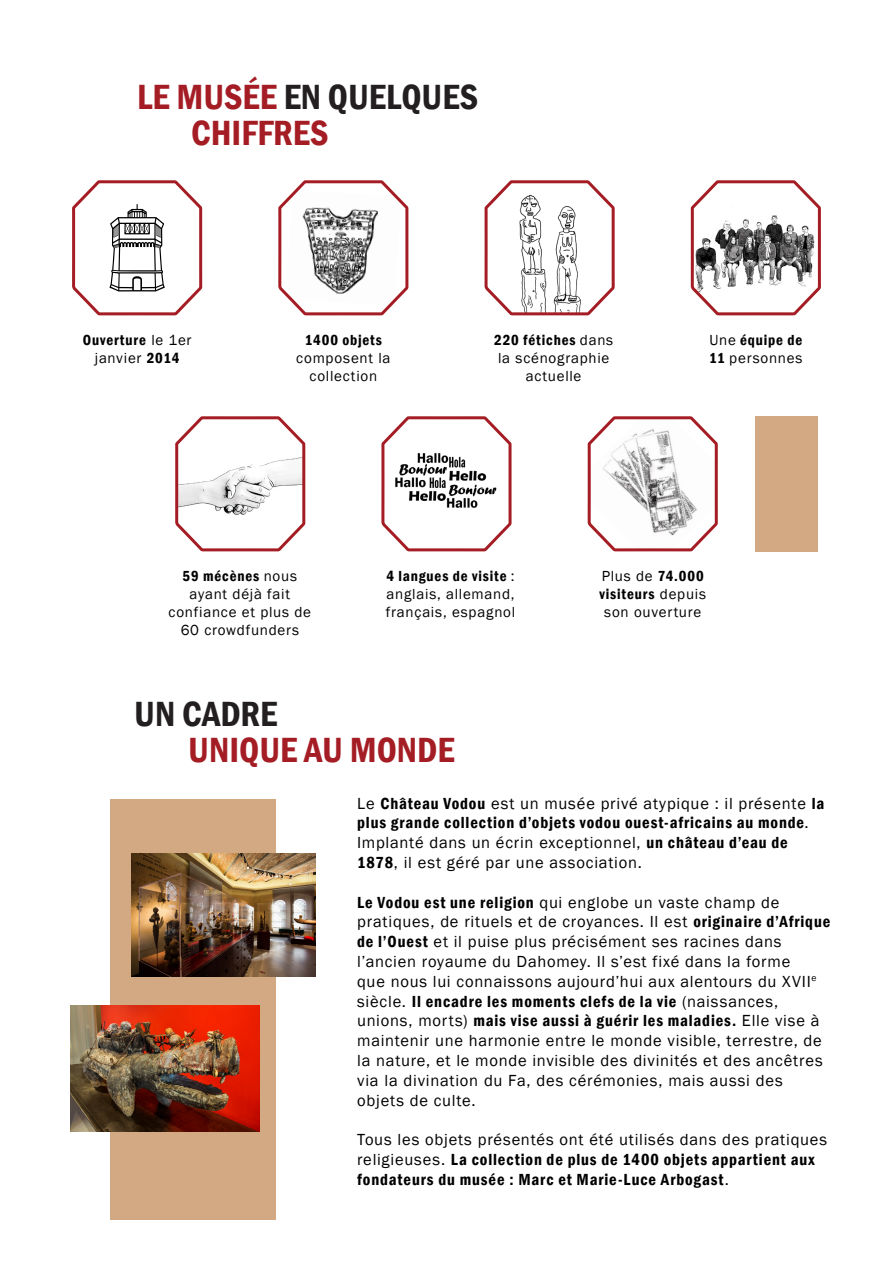
<style>
.page{position:relative;width:893px;height:1263px;background:#fff}
.page>*{position:absolute;margin:0;border:0;box-sizing:border-box;transform-origin:0 0}
.t1{font:600 condensed 36px "Franklin Gothic";color:#231f20}
.t2{font:600 condensed 36px "Franklin Gothic";color:#a51d24}
.En-têtes_continus_Numéro_de_page{font:16.5px/19.8px "Franklin Gothic";letter-spacing:.045em;color:#000}
.En-têtes_continus_Numéro_de_page-2{font:600 condensed 16.5px/19.8px "Franklin Gothic";letter-spacing:.055em;color:#000}
.En-têtes_continus_Numéro_de_page-3{font:15px/18px "Franklin Gothic";letter-spacing:.05em;color:#000;text-align:center}
.En-têtes_continus_Numéro_de_page-4{font:600 condensed 15px/18px "Franklin Gothic";letter-spacing:.055em;color:#000;text-align:center}
.s1{color:#a51d24}
.s2{font-weight:400;font-stretch:normal}
.s3{font-weight:600;font-stretch:condensed}
</style>
<div class="page">
<div style="left:111px;top:799px;width:165px;height:421px;background:#d3a984"></div>
<div style="left:756px;top:416px;width:62px;height:135px;background:#d3a984"></div>
<svg style="left:278px;top:180px;width:131px;height:136px"></svg>
<svg style="left:175px;top:416px;width:131px;height:136px"></svg>
<svg style="left:484px;top:180px;width:131px;height:136px"></svg>
<svg style="left:381px;top:416px;width:131px;height:136px"></svg>
<svg style="left:690px;top:180px;width:131px;height:136px"></svg>
<svg style="left:587px;top:416px;width:131px;height:136px"></svg>
<svg style="left:72px;top:180px;width:131px;height:136px"></svg>
<img style="left:131px;top:854px;width:185px;height:123px">
<img style="left:70px;top:1006px;width:189px;height:126px">
<p class="t1" style="left:137px;top:73px;width:342px"><span class="s1">LE MUSÉE</span> EN QUELQUES</p>
<p class="t2" style="left:191px;top:109px;width:139px">CHIFFRES</p>
<p class="En-têtes_continus_Numéro_de_page-4" style="left:83px;top:331px;width:110px">Ouverture <span class="s2">le 1er janvier</span> 2014</p>
<p class="En-têtes_continus_Numéro_de_page-3" style="left:296px;top:332px;width:96px"><span class="s3">1400 objets </span>composent la collection</p>
<p class="En-têtes_continus_Numéro_de_page-3" style="left:494px;top:332px;width:121px"><span class="s3">220 fétiches</span> dans la scénographie actuelle</p>
<p class="En-têtes_continus_Numéro_de_page-4" style="left:709px;top:331px;width:95px"><span class="s2">Une</span> équipe de</p>
<p class="En-têtes_continus_Numéro_de_page-3" style="left:709px;top:350px;width:95px"><span class="s3">11</span> personnes</p>
<p class="En-têtes_continus_Numéro_de_page-3" style="left:169px;top:568px;width:144px"><span class="s3">59 mécènes</span> nous ayant déjà fait confiance et plus de<br>60 crowdfunders</p>
<p class="En-têtes_continus_Numéro_de_page-3" style="left:386px;top:568px;width:131px;text-align:justify"><span class="s3">4 langues de visite</span> : anglais, allemand, français, espagnol</p>
<p class="En-têtes_continus_Numéro_de_page-3" style="left:599px;top:568px;width:108px">Plus de <span class="s3">74.000 visiteurs</span> depuis son ouverture</p>
<p class="t1" style="left:134px;top:690px;width:145px">UN CADRE</p>
<p class="t2" style="left:188px;top:726px;width:268px">UNIQUE AU MONDE</p>
<p class="En-têtes_continus_Numéro_de_page" style="left:357px;top:793px;width:469px">Le <span class="s3">Château Vodou</span> est un musée privé atypique : il présente <span class="s3">la plus grande collection d’objets vodou ouest-africains au monde</span>.<br>Implanté dans un écrin exceptionnel, <span class="s3">un château d’eau de 1878</span>, il est géré par une association.</p>
<p class="En-têtes_continus_Numéro_de_page" style="left:357px;top:892px;width:475px"><span class="s3">Le Vodou est une religion</span> qui englobe un vaste champ de pratiques, de rituels et de croyances. Il est <span class="s3">originaire d’Afrique de l’Ouest</span> et il puise plus précisément ses racines dans l’ancien royaume du Dahomey. Il s’est fixé dans la forme<br>que nous lui connaissons aujourd’hui aux alentours du XVII<sup>e </sup>siècle. <span class="s3">Il encadre les moments clefs de la vie</span> (naissances, unions, morts) <span class="s3">mais vise aussi à guérir les maladies.</span> Elle vise à maintenir une harmonie entre le monde visible, terrestre, de la nature, et le monde invisible des divinités et des ancêtres via la divination du Fa, des cérémonies, mais aussi des objets de culte.</p>
<p class="En-têtes_continus_Numéro_de_page-2" style="left:357px;top:1129px;width:471px"><span class="s2">Tous les objets présentés ont été utilisés dans des pratiques religieuses.</span> La collection de plus de 1400 objets appartient aux fondateurs du musée : Marc et Marie-Luce Arbogast<span class="s2">.</span></p>
</div>
